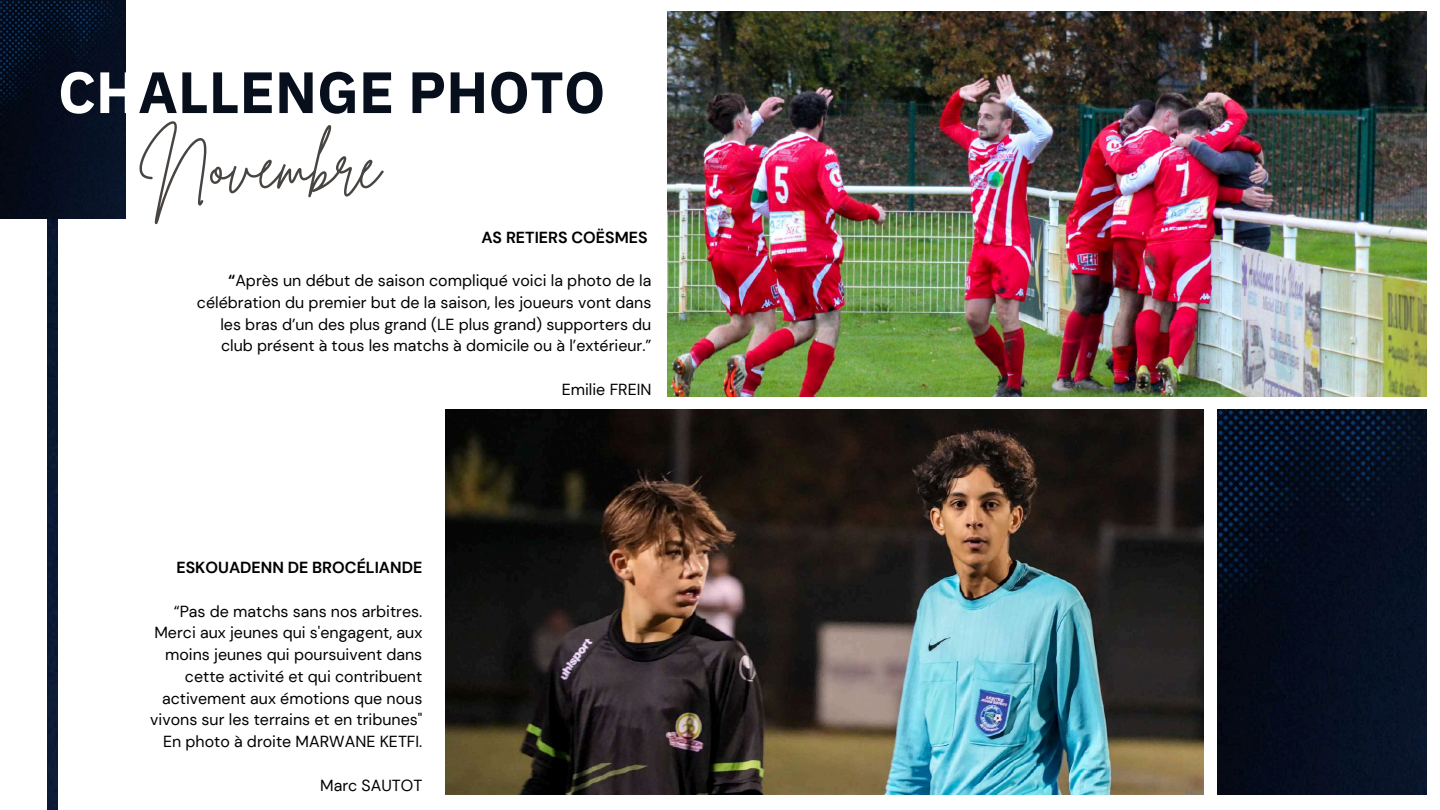
<style>
.page{position:relative;width:1440px;height:810px;background:#fff}
.page>*{position:absolute;margin:0;border:0;box-sizing:border-box;transform-origin:0 0}
.t1{font:63.4px "Brittany Signature";color:#484441}
.t2{font:700 58.2px "IBM Plex Sans";color:#070e1c}
.t3{font:16px/21.8px "DM Sans";color:#000;text-align:right}
.t4{font:700 16px "DM Sans";color:#000}
.s1{color:#fff}
.s2{font-weight:700}
</style>
<div class="page">
<img style="left:445px;top:409px;width:759px;height:386px">
<img style="left:668px;top:11px;width:758px;height:386px">
<img style="left:1218px;top:409px;width:209px;height:386px">
<div style="left:48px;top:219px;width:10px;height:591px;background:#0a1932"></div>
<img style="left:0;top:0;width:125px;height:219px">
<h2 class="t2" style="left:58px;top:53px;width:549px"><span class="s1">CH</span>ALLENGE PHOTO</h2>
<h1 class="t1" style="left:140px;top:125px;width:242px">Novembre</h1>
<p class="t4" style="left:481px;top:227px;width:168px">AS RETIERS COËSMES</p>
<p class="t3" style="left:197px;top:270px;width:456px"><span class="s2">“</span>Après un début de saison compliqué voici la photo de la célébration du premier but de la saison, les joueurs vont dans les bras d’un des plus grand (LE plus grand) supporters du club présent à tous les matchs à domicile ou à l’extérieur.”</p>
<p class="t3" style="left:562px;top:379px;width:91px">Emilie FREIN</p>
<p class="t4" style="left:176px;top:557px;width:247px">ESKOUADENN DE BROCÉLIANDE</p>
<p class="t3" style="left:150px;top:600px;width:274px">“Pas de matchs sans nos arbitres.<br>Merci aux jeunes qui s'engagent, aux moins jeunes qui poursuivent dans cette activité et qui contribuent activement aux émotions que nous vivons sur les terrains et en tribunes" En photo à droite MARWANE KETFI.</p>
<p class="t3" style="left:320px;top:774px;width:104px">Marc SAUTOT</p>
</div>
